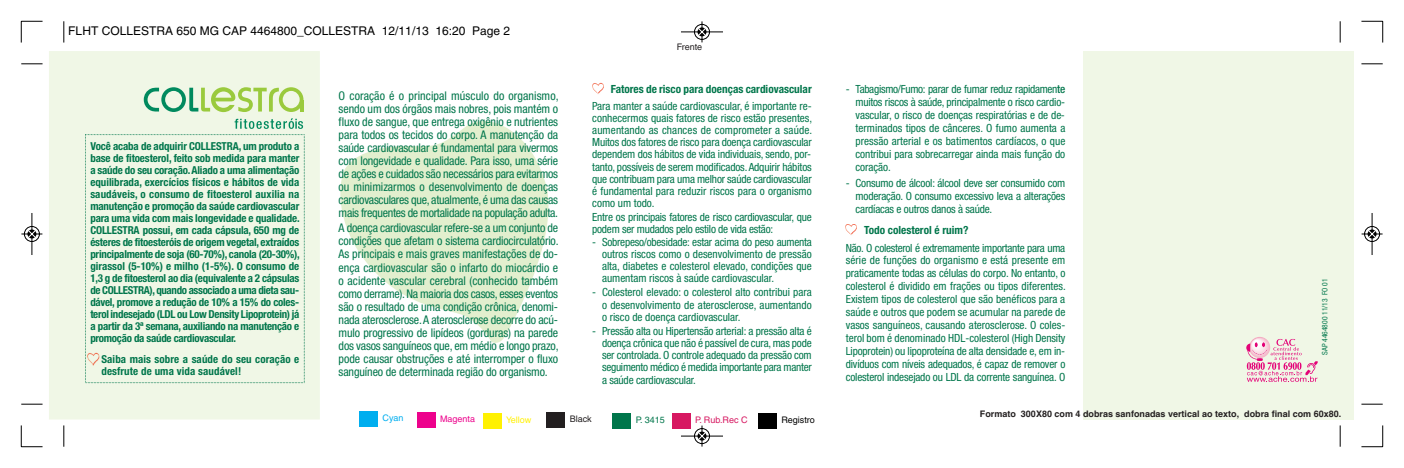
<style>
.page{position:relative;width:1404px;height:468px;background:#fff}
.page>*{position:absolute;margin:0;border:0;box-sizing:border-box;transform-origin:0 0}
.t1{font:condensed 12px/13px "Helvetica Neue";letter-spacing:-.015em;color:#00764b;text-align:justify}
.t2{font:12px "Helvetica";color:#000}
.t3{font:condensed 11.25px/12.1px "Helvetica Neue";letter-spacing:-.015em;color:#00764b;text-align:justify}
.t4{font:700 condensed 11.25px "Helvetica Neue";color:#00764b}
.t5{font:700 condensed 10.95px/12px "Helvetica Neue";letter-spacing:.01em;color:#00764b;text-align:justify}
.t6{font:700 9px "Helvetica";color:#231f20}
.t7{font:9px "Helvetica";color:#231f20}
.t8{font:9px "Helvetica";color:#d71861}
.t9{font:9px "Helvetica";color:#000}
.t10{font:9px "Helvetica";color:#ed028c}
.t11{font:9px "Helvetica";color:#fff101}
.t12{font:9px "Helvetica";color:#00764b}
.t13{font:9px "Helvetica";color:#00aeef}
.t14{font:condensed 7.5px "Helvetica Neue";color:#00764b}
.s1{font-weight:500}
</style>
<div class="page">
<div style="left:49px;top:51px;width:271px;height:368px;background:#f0f7e6"></div>
<div style="left:1083px;top:51px;width:270px;height:368px;background:#f0f7e6"></div>
<svg style="left:144px;top:87px;width:159px;height:25px;background:#badda7"></svg>
<hr style="left:299px;top:100px;width:4px;height:11px;background:#9aca3d">
<div style="left:85px;top:118px;width:220px;height:265px;background:#f0f7e6"></div>
<svg style="left:1246px;top:337px;width:71px;height:45px"></svg>
<svg style="left:592px;top:83px;width:11px;height:11px"></svg>
<svg style="left:845px;top:224px;width:12px;height:11px"></svg>
<svg style="left:340px;top:121px;width:208px;height:222px;fill:#e2efce"></svg>
<img style="left:86px;top:353px;width:14px;height:13px">
<div style="left:359px;top:411px;width:19px;height:16px;background:#00aeef"></div>
<div style="left:417px;top:412px;width:18px;height:16px;background:#ed028c"></div>
<div style="left:483px;top:414px;width:18px;height:15px;background:#fff101"></div>
<div style="left:546px;top:412px;width:19px;height:16px;background:#231f20"></div>
<div style="left:612px;top:414px;width:19px;height:15px;background:#00764b"></div>
<div style="left:671px;top:414px;width:19px;height:15px;background:#d71861"></div>
<div style="left:758px;top:414px;width:18px;height:15px;background:#000"></div>
<svg style="left:63px;top:21px;width:2px;height:22px"></svg>
<svg style="left:21px;top:63px;width:22px;height:2px"></svg>
<svg style="left:1339px;top:21px;width:1px;height:22px"></svg>
<svg style="left:1361px;top:63px;width:21px;height:2px"></svg>
<svg style="left:63px;top:425px;width:2px;height:21px"></svg>
<svg style="left:21px;top:403px;width:22px;height:2px"></svg>
<svg style="left:1339px;top:425px;width:1px;height:21px"></svg>
<svg style="left:1361px;top:403px;width:21px;height:2px"></svg>
<svg style="left:21px;top:21px;width:22px;height:22px"></svg>
<svg style="left:1361px;top:21px;width:22px;height:22px"></svg>
<svg style="left:21px;top:425px;width:22px;height:22px"></svg>
<svg style="left:1361px;top:425px;width:22px;height:22px"></svg>
<svg style="left:681px;top:21px;width:42px;height:22px"></svg>
<svg style="left:681px;top:424px;width:42px;height:23px"></svg>
<svg style="left:21px;top:213px;width:22px;height:42px"></svg>
<svg style="left:1361px;top:213px;width:22px;height:42px"></svg>
<p class="t2" style="left:68px;top:26px;width:443px">FLHT COLLESTRA 650 MG CAP 4464800_COLLESTRA 12/11/13 16:20 Page 2</p>
<p class="t5" style="left:90px;top:141px;width:211px">Você acaba de adquirir COLLESTRA, um produto a ba se de fitoesterol, feito sob medi da para manter a saúde do seu coração. Aliado a uma alimentação equilibrada, exercícios físi cos e hábitos de vida saudáveis, o consu mo de fitoesterol auxilia na manutenção e promoção da saúde cardiovascular para uma vida com mais longevidade e qualidade.<br>COLLESTRA possui, em cada cápsula, 650 mg de ésteres de fitoesteróis de origem vegetal, extraídos principalmente de soja (60-70%), canola (20-30%), girassol (5-10%) e milho (1-5%). O consumo de 1,3 g de fitoesterol ao dia (equivalente a 2 cápsulas de COLLESTRA), quando associado a uma dieta sau - dável, promove a redução de 10% a 15% do coles&shy;terol indesejado (LDL ou Low Density Lipoprotein) já a partir da 3ª semana, auxiliando na manu tenção e promoção da saúde cardiovascular.</p>
<p class="t5" style="left:101px;top:354px;width:199px">Saiba mais sobre a saúde do seu coração e desfrute de uma vida saudável!</p>
<p class="t1" style="left:338px;top:90px;width:221px">O coração é o principal músculo do organismo, sendo um dos órgãos mais nobres, pois mantém o fluxo de sangue, que entre ga oxigênio e nutrientes para todos os tecidos do corpo. A manutenção da saúde cardiovascular é fundamental para vivermos com longevida de e qualidade. Para isso, uma série de ações e cui dados são necessários para evitarmos ou minimizarmos o desenvolvimento de doenças cardiovasculares que, atualmente, é uma das causas mais frequentes de mortalidade na população adulta.</p>
<p class="t1" style="left:338px;top:222px;width:221px">A doença cardiovascular refere-se a um conjunto de condições que afetam o sistema cardiocirculatório.<br>As principais e mais graves manifestações de do - ença cardiovascular são o infarto do miocárdio e o aciden te vascular cerebral (conhecido também como derra me). Na maioria dos casos, esses eventos são o resultado de uma condição crônica, denomi - nada aterosclerose. A aterosclerose decorre do acú&shy;mulo progressivo de lipídeos (gorduras) na pa rede dos vasos sanguíneos que, em mé dio e longo prazo, pode causar obstruções e até interromper o fluxo sanguíneo de determinada região do organismo.</p>
<p class="t7" style="left:676px;top:43px;width:27px">Frente</p>
<p class="t4" style="left:610px;top:85px;width:202px">Fatores de risco para doenças cardiovascular</p>
<p class="t3" style="left:592px;top:101px;width:221px">Para manter a saúde cardiovascular, é importante re&shy;conhecermos quais fatores de risco estão presentes, aumentando as chances de comprometer a saúde.<br>Muitos dos fatores de risco para doença cardiovascular dependem dos hábitos de vida individuais, sendo, por&shy;tanto, possíveis de serem modificados. Adquirir hábitos que contribuam para uma melhor saúde cardiovascular é fundamental para reduzir riscos para o organismo como um todo.</p>
<p class="t3" style="left:592px;top:212px;width:221px">Entre os principais fatores de risco cardiovascular, que podem ser mudados pelo estilo de vida estão:</p>
<p class="t3" style="left:602px;top:236px;width:211px;text-indent:-10px">- Sobrepeso/obesidade: estar acima do peso aumen ta outros riscos como o desenvolvimento de pressão alta, diabetes e colesterol elevado, condições que aumentam riscos à saúde cardiovascular.</p>
<p class="t3" style="left:602px;top:287px;width:211px;text-indent:-10px">- Colesterol elevado: o colesterol alto contribui para o desenvolvimento de aterosclerose, aumentando o risco de doença cardiovascular.</p>
<p class="t3" style="left:602px;top:326px;width:211px;text-indent:-10px">- Pressão alta ou Hipertensão arterial: a pressão alta é doença crônica que não é passível de cura, mas pode ser controlada. O contro le adequado da pressão com seguimento médico é medida importante para manter a saúde cardiovascular.</p>
<p class="t13" style="left:382px;top:414px;width:22px">Cyan</p>
<p class="t10" style="left:440px;top:415px;width:36px">Magenta</p>
<p class="t11" style="left:506px;top:416px;width:27px">Yellow</p>
<p class="t7" style="left:569px;top:415px;width:23px">Black</p>
<p class="t12" style="left:635px;top:416px;width:30px">P. 3415</p>
<p class="t8" style="left:695px;top:416px;width:54px">P. Rub.Rec C</p>
<p class="t9" style="left:781px;top:416px;width:35px">Registro</p>
<p class="t3" style="left:855px;top:84px;width:211px;line-height:13px;text-indent:-10px">- Tabagismo/Fumo: parar de fumar reduz rapi da men <span class="s1">te </span>muitos riscos à saúde, principalmente o risco cardio&shy;vascular, o risco de doenças respirató rias e de de&shy;terminados tipos de cânceres. O fumo aumenta a pressão arterial e os batimentos cardí acos, o que contribui para sobrecarregar ainda mais função do coração.</p>
<p class="t3" style="left:855px;top:177px;width:211px;line-height:13px;text-indent:-10px">- Consumo de álcool: álcool deve ser consumido com moderação. O consumo excessivo leva a alterações cardíacas e outros danos à saúde.</p>
<p class="t4" style="left:864px;top:226px;width:106px">Todo colesterol é ruim?</p>
<p class="t3" style="left:845px;top:242px;width:221px;line-height:12.9px">Não. O colesterol é extremamente importante para uma série de funções do organismo e está presente em praticamente todas as células do corpo. No entanto, o colesterol é dividido em frações ou tipos diferentes.<br>Existem tipos de colesterol que são benéficos para a saúde e outros que podem se acumular na parede de vasos sanguíneos, causando aterosclerose. O coles&shy;terol bom é denominado HDL-colesterol (High Density Lipoprotein) ou lipoproteína de alta densida de e, em in&shy;divíduos com níveis adequados, é capaz de remover o colesterol indesejado ou LDL da corrente sanguínea. O</p>
<p class="t14" style="left:1321px;top:355px;width:78px;rotate:-90deg">SAP 4464800 11/13 FO 01</p>
<p class="t6" style="left:979px;top:410px;width:363px">Formato 300X80 com 4 dobras sanfonadas vertical ao texto, dobra final com 60x80.</p>
</div>
